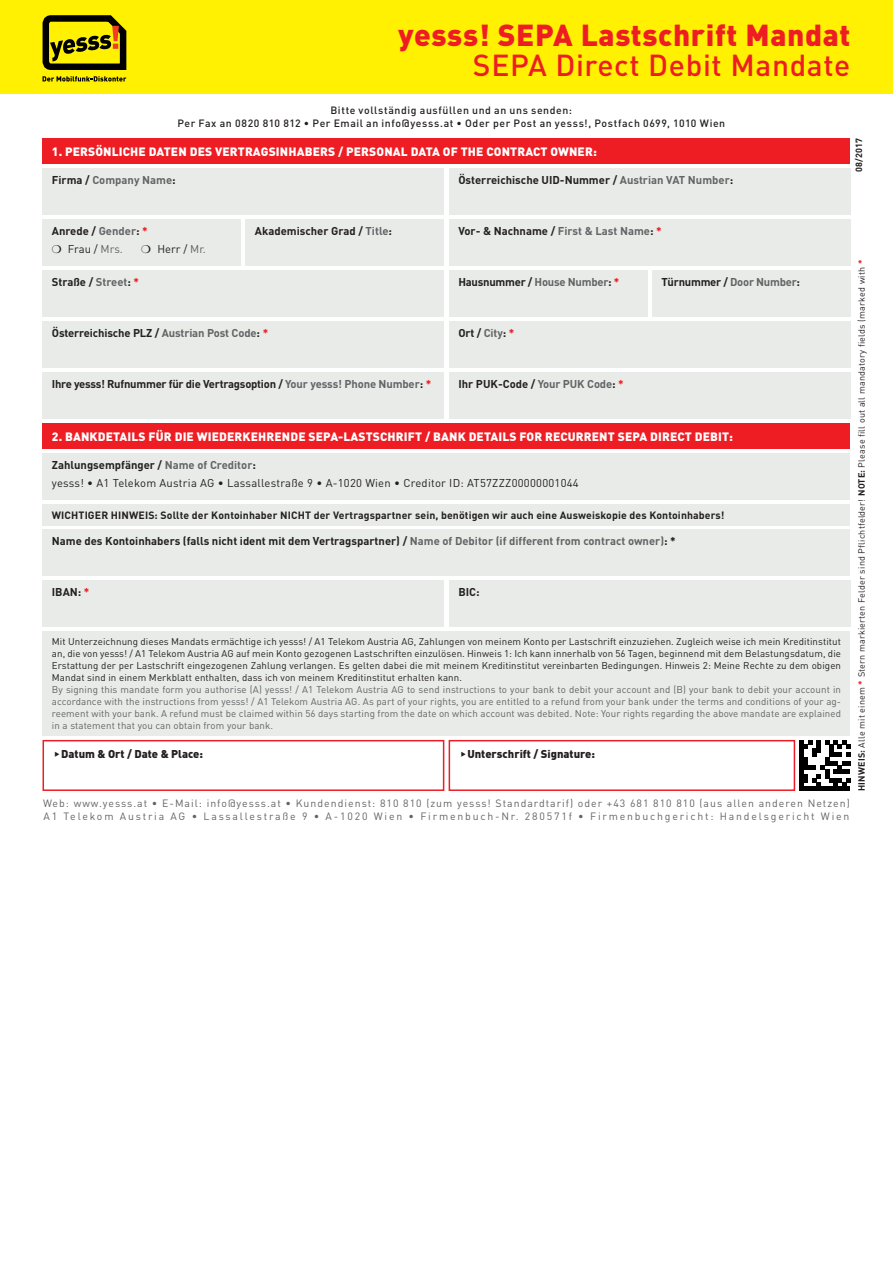
<style>
.page{position:relative;width:893px;height:1263px;background:#fff}
.page>*{position:absolute;margin:0;border:0;box-sizing:border-box;transform-origin:0 0}
.t1{font:900 30px "DIN";letter-spacing:.02em;color:#ee1d23}
.t2{font:500 30px "DIN";letter-spacing:.02em;color:#ee1d23}
.t3{font:900 12px "DIN";letter-spacing:.01em;color:#fff}
.t4{font:700 11.25px/18px "DIN";color:#231f20}
.t5{font:11.25px/18px "DIN";letter-spacing:.02em;color:#231f20}
.t6{font:700 11.25px "DIN";letter-spacing:-.02em;color:#231f20}
.t7{font:900 11.25px "DIN";color:#231f20}
.t8{font:700 11.25px "DIN";color:#636366}
.t9{font:10.5px/13.5px "DIN";letter-spacing:.095em;color:#636366}
.t10{font:500 10.5px/13.5px "DIN";letter-spacing:.055em;color:#231f20;text-align:center}
.t11{font:700 10.5px "DIN";letter-spacing:.01em;color:#231f20}
.t12{font:9.75px/12px "DIN";letter-spacing:.01em;color:#231f20;text-align:justify}
.t13{font:9.75px/12px "DIN";letter-spacing:.01em;color:#636366;text-align:justify}
.t14{font:9px "DIN";letter-spacing:.02em;color:#231f20}
.t15{font:700 9px "DIN";letter-spacing:.02em;color:#231f20}
.s1{color:#231f20}
.s2{color:#636366}
.s3{color:#ee1d23}
.s4{font-weight:400}
.s5{font-weight:400;color:#636366}
.s6{font-weight:700}
.s7{font-weight:700;color:#636366}
.s8{font-weight:700;color:#ee1d23}
</style>
<div class="page">
<div style="left:449px;top:168px;width:401px;height:47px;background:#e8ebe8"></div>
<div style="left:43px;top:168px;width:401px;height:47px;background:#e8ebe8"></div>
<div style="left:449px;top:219px;width:401px;height:47px;background:#e8ebe8"></div>
<div style="left:43px;top:219px;width:198px;height:47px;background:#e8ebe8"></div>
<div style="left:449px;top:270px;width:198px;height:47px;background:#e8ebe8"></div>
<div style="left:43px;top:270px;width:401px;height:47px;background:#e8ebe8"></div>
<div style="left:43px;top:423px;width:807px;height:26px;background:#ee1d23"></div>
<div style="left:449px;top:580px;width:401px;height:47px;background:#e8ebe8"></div>
<div style="left:43px;top:580px;width:401px;height:47px;background:#e8ebe8"></div>
<div style="left:43px;top:453px;width:807px;height:47px;background:#e8ebe8"></div>
<div style="left:43px;top:138px;width:807px;height:26px;background:#ee1d23"></div>
<div style="left:246px;top:219px;width:198px;height:47px;background:#e8ebe8"></div>
<div style="left:43px;top:529px;width:807px;height:47px;background:#e8ebe8"></div>
<div style="left:43px;top:631px;width:807px;height:105px;background:#e8ebe8"></div>
<div style="left:449px;top:372px;width:401px;height:47px;background:#e8ebe8"></div>
<div style="left:43px;top:372px;width:401px;height:47px;background:#e8ebe8"></div>
<div style="left:43px;top:504px;width:807px;height:21px;background:#e8ebe8"></div>
<div style="left:449px;top:321px;width:401px;height:47px;background:#e8ebe8"></div>
<div style="left:43px;top:321px;width:401px;height:47px;background:#e8ebe8"></div>
<div style="left:652px;top:270px;width:198px;height:47px;background:#e8ebe8"></div>
<div style="left:449px;top:740px;width:346px;height:51px;border:2px solid #ee1d23"></div>
<div style="left:43px;top:740px;width:401px;height:51px;border:2px solid #ee1d23"></div>
<hr style="left:799px;top:787px;width:51px;height:4px;background:#000001">
<svg style="left:799px;top:740px;width:51px;height:47px"></svg>
<div style="left:0;top:0;width:893px;height:94px;background:#fff101"></div>
<svg style="left:43px;top:15px;width:83px;height:67px"></svg>
<h1 class="t1" style="left:398px;top:16px;width:454px">yesss! SEPA Lastschrift Mandat</h1>
<h1 class="t2" style="left:473px;top:46px;width:379px">SEPA Direct Debit Mandate</h1>
<p class="t10" style="left:177px;top:103px;width:549px">Bitte vollständig ausfüllen und an uns senden:<br>Per Fax an 0820 810 812 • Per Email an info@yesss.at • Oder per Post an yesss!, Postfach 0699, 1010 Wien</p>
<p class="t3" style="left:52px;top:143px;width:546px">1. PERSÖNLICHE DATEN DES VERTRAGSINHABERS / PERSONAL DATA OF THE CONTRACT OWNER:</p>
<p class="t8" style="left:52px;top:172px;width:125px"><span class="s1">Firma /</span> Company Name<span class="s1">:</span></p>
<p class="t4" style="left:458px;top:170px;width:276px">Österreichische UID-Nummer / <span class="s2">Austrian VAT Number</span>:</p>
<p class="t4" style="left:52px;top:221px;width:97px">Anrede / <span class="s2">Gender</span>: <span class="s3">* </span>❍ <span class="s4">Frau /</span> <span class="s5">Mrs.</span></p>
<p class="t5" style="left:141px;top:239px;width:66px">❍ Herr / <span class="s2">Mr.</span></p>
<p class="t4" style="left:255px;top:221px;width:139px">Akademischer Grad / <span class="s2">Title</span>:</p>
<p class="t4" style="left:458px;top:221px;width:205px">Vor- &amp; Nachname / <span class="s2">First &amp; Last Name</span>: <span class="s3">*</span></p>
<p class="t15" style="left:853px;top:172px;width:36px;rotate:-90deg">08/2017</p>
<p class="t4" style="left:52px;top:272px;width:89px">Straße / <span class="s2">Street</span>: <span class="s3">*</span></p>
<p class="t6" style="left:458px;top:274px;width:162px">Hausnummer / <span class="s2">House Number</span>: <span class="s3">*</span></p>
<p class="t4" style="left:52px;top:323px;width:218px">Österreichische PLZ / <span class="s2">Austrian Post Code</span>: <span class="s3">*</span></p>
<p class="t4" style="left:458px;top:323px;width:58px">Ort / <span class="s2">City</span>: <span class="s3">*</span></p>
<p class="t6" style="left:52px;top:376px;width:381px">Ihre yesss! Rufnummer für die Vertragsoption / <span class="s2">Your yesss! Phone Number</span>: <span class="s3">*</span></p>
<p class="t4" style="left:458px;top:374px;width:167px">Ihr PUK-Code / <span class="s2">Your PUK Code</span>: <span class="s3">*</span></p>
<p class="t6" style="left:661px;top:274px;width:140px">Türnummer / <span class="s2">Door Number</span>:</p>
<p class="t3" style="left:52px;top:428px;width:683px">2. BANKDETAILS FÜR DIE WIEDERKEHRENDE SEPA-LASTSCHRIFT / BANK DETAILS FOR RECURRENT SEPA DIRECT DEBIT:</p>
<p class="t5" style="left:52px;top:455px;width:528px"><span class="s6">Zahlungsempfänger /</span> <span class="s7">Name of Creditor</span><span class="s6">:<br></span>yesss! • A1 Telekom Austria AG • Lassallestraße 9 • A-1020 Wien • Creditor ID: AT57ZZZ00000001044</p>
<p class="t11" style="left:52px;top:508px;width:674px">WICHTIGER HINWEIS: Sollte der Kontoinhaber NICHT der Vertragspartner sein, benötigen wir auch eine Ausweiskopie des Kontoinhabers!</p>
<p class="t4" style="left:52px;top:532px;width:625px">Name des Kontoinhabers (falls nicht ident mit dem Vertragspartner) / <span class="s2">Name of Debitor (if different from contract owner)</span>: *</p>
<p class="t4" style="left:52px;top:583px;width:39px">IBAN: <span class="s3">*</span></p>
<p class="t4" style="left:458px;top:583px;width:23px">BIC:</p>
<p class="t12" style="left:52px;top:635px;width:791px">Mit Unterzeichnung dieses Mandats ermächtige ich yesss! / A1 Telekom Austria AG, Zahlungen von meinem Konto per Lastschrift einzuziehen. Zugleich weise ich mein Kreditinstitut an, die von yesss! / A1 Telekom Austria AG auf mein Konto gezogenen Lastschriften einzulösen. Hinweis 1: Ich kann innerhalb von 56 Tagen, beginnend mit dem Belastungsdatum, die Erstattung der per Lastschrift eingezogenen Zahlung verlangen. Es gelten dabei die mit meinem Kreditinstitut vereinbarten Bedingungen. Hinweis 2: Meine Rechte zu dem obigen Mandat sind in einem Merkblatt enthalten, dass ich von meinem Kreditinstitut erhalten kann.</p>
<p class="t13" style="left:52px;top:683px;width:791px">By signing this mandate form you authorise (A) yesss! / A1 Telekom Austria AG to send instructions to your bank to debit your account and (B) your bank to debit your account in accordance with the instructions from yesss! / A1 Telekom Austria AG. As part of your rights, you are entitled to a refund from your bank under the terms and conditions of your ag&shy;reement with your bank. A refund must be claimed within 56 days starting from the date on which account was debited. Note: Your rights regarding the above mandate are explained in a statement that you can obtain from your bank.</p>
<p class="t7" style="left:54px;top:747px;width:151px">◆Datum &amp; Ort / Date &amp; Place:</p>
<p class="t7" style="left:460px;top:747px;width:137px">◆Unterschrift / Signature:</p>
<p class="t9" style="left:43px;top:796px;width:808px">Web: www.yesss.at • E-Mail: info@yesss.at • Kundendienst: 810 810 (zum yesss! Standardtarif) oder +43 681 810 810 (aus allen anderen Netzen)<br>A1 Telekom Austria AG • Lassallestraße 9 • A-1020 Wien • Firmenbuch-Nr. 280571f • Firmenbuchgericht: Handelsgericht Wien</p>
<p class="t14" style="left:856px;top:791px;width:532px;rotate:-90deg"><span class="s6">HINWEIS:</span> Alle mit einem <span class="s8">*</span> Stern markierten Felder sind Pflichtfelder! <span class="s6">NOTE:</span> Please fill out all mandatory fields (marked with <span class="s8">*</span></p>
</div>
